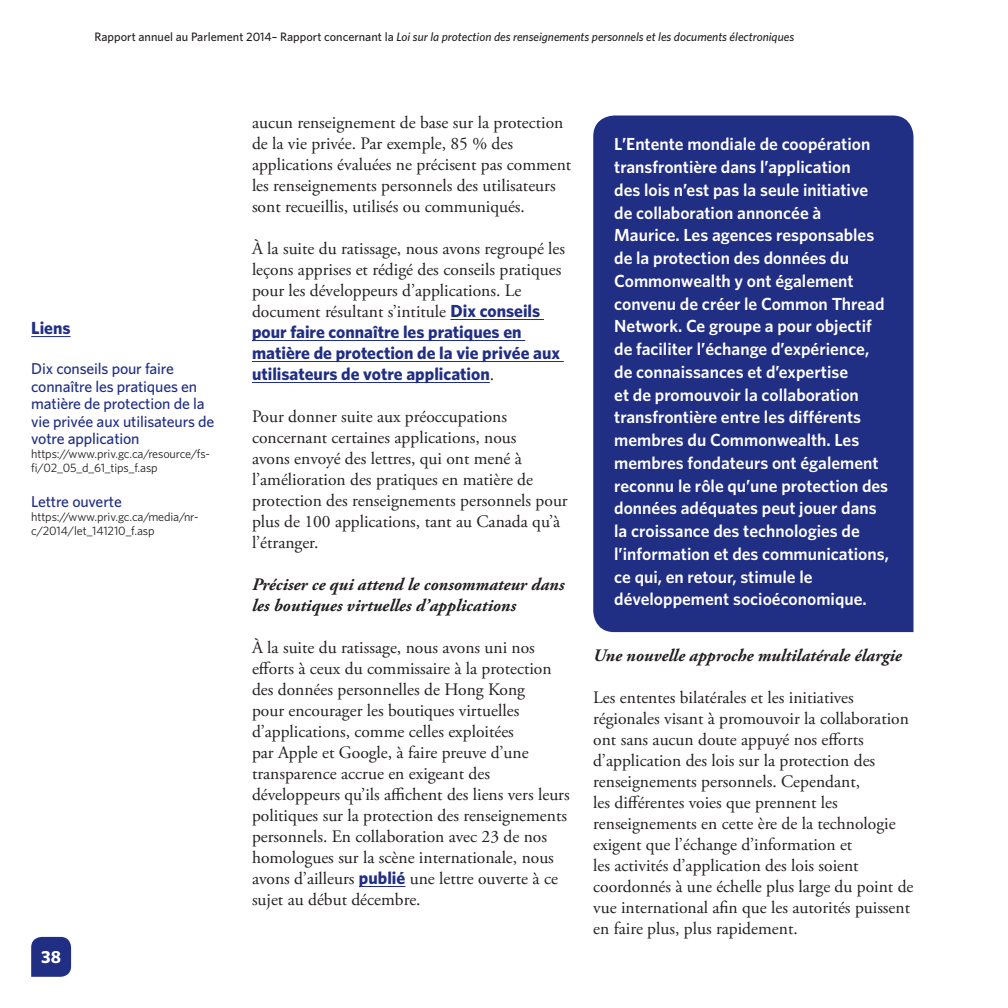
<style>
.page{position:relative;width:1008px;height:1008px;background:#fff}
.page>*{position:absolute;margin:0;border:0;box-sizing:border-box;transform-origin:0 0}
.t1{font:17.5px/21px "Adobe Garamond Pro";color:#231f20}
.Normal__Web{font:600 17.5px/22.8px "Whitney";color:#fff}
.t2{font:italic 700 17.5px/21px "Adobe Garamond Pro";color:#231f20}
.t3{font:700 17.5px "Whitney";color:#202e84}
.t4{font:700 17.5px "Whitney";color:#fff}
.t5{font:500 15.75px/17.5px "Whitney";letter-spacing:-.01em;color:#202e84}
.t6{font:italic 500 12.25px "Whitney";color:#231f20}
.t7{font:12.25px/14px "Whitney";letter-spacing:-.01em;color:#231f20}
.s1{font-style:normal}
.s2{font-family:"Whitney";font-weight:700;color:#202e84}
</style>
<div class="page">
<hr style="left:450px;top:319px;width:94px;height:1px;background:#202e84">
<hr style="left:252px;top:340px;width:273px;height:1px;background:#202e84">
<hr style="left:252px;top:361px;width:312px;height:1px;background:#202e84">
<hr style="left:252px;top:382px;width:238px;height:1px;background:#202e84">
<hr style="left:359px;top:886px;width:46px;height:1px;background:#202e84">
<div style="left:593px;top:116px;width:321px;height:516px;background:#202e84"></div>
<hr style="left:31px;top:336px;width:40px;height:1px;background:#202e84">
<svg style="left:31px;top:937px;width:40px;height:40px;background:#2b388a"></svg>
<p class="t6" style="left:94px;top:30px;width:701px"><span class="s1">Rapport annuel au Parlement 2014– Rapport concernant la</span> Loi sur la protection des renseignements personnels et les documents électroniques</p>
<p class="t3" style="left:31px;top:318px;width:41px">Liens</p>
<p class="t5" style="left:31px;top:360px;width:185px">Dix conseils pour faire connaître les pratiques en matière de protection de la vie privée aux utilisateurs de votre application</p>
<p class="t7" style="left:31px;top:447px;width:180px">https://www.priv.gc.ca/resource/fs&shy;fi/02_05_d_61_tips_f.asp</p>
<p class="t5" style="left:31px;top:493px;width:92px">Lettre ouverte</p>
<p class="t7" style="left:31px;top:510px;width:169px">https://www.priv.gc.ca/media/nr&shy;c/2014/let_141210_f.asp</p>
<p class="t4" style="left:41px;top:946px;width:21px">38</p>
<p class="t1" style="left:252px;top:113px;width:321px">aucun renseignement de base sur la protection de la vie privée. Par exemple, 85 % des applications évaluées ne précisent pas comment les renseignements personnels des utilisateurs sont recueillis, utilisés ou communiqués.</p>
<p class="t1" style="left:252px;top:239px;width:315px">À la suite du ratissage, nous avons regroupé les leçons apprises et rédigé des conseils pratiques pour les développeurs d’applications. Le document résultant s’intitule <span class="s2">Dix conseils pour faire connaître les pratiques en matière de protection de la vie privée aux utilisateurs de votre application</span>.</p>
<p class="t1" style="left:252px;top:407px;width:317px">Pour donner suite aux préoccupations concernant certaines applications, nous<br>avons envoyé des lettres, qui ont mené à l’amélioration des pratiques en matière de protection des renseignements personnels pour plus de 100 applications, tant au Canada qu’à l’étranger.</p>
<p class="t2" style="left:252px;top:574px;width:314px">Préciser ce qui attend le consommateur dans les boutiques virtuelles d’applications</p>
<p class="t1" style="left:252px;top:638px;width:319px">À la suite du ratissage, nous avons uni nos efforts à ceux du commissaire à la protection des données personnelles de Hong Kong<br>pour encourager les boutiques virtuelles d’applications, comme celles exploitées<br>par Apple et Google, à faire preuve d’une transparence accrue en exigeant des développeurs qu’ils affichent des liens vers leurs politiques sur la protection des renseignements personnels. En collaboration avec 23 de nos homologues sur la scène internationale, nous avons d’ailleurs <span class="s2">publié</span> une lettre ouverte à ce sujet au début décembre.</p>
<p class="t2" style="left:593px;top:645px;width:310px">Une nouvelle approche multilatérale élargie</p>
<p class="Normal__Web" style="left:614px;top:133px;width:276px">L’Entente mondiale de coopération transfrontière dans l’application<br>des lois n’est pas la seule initiative de collaboration annoncée à Maurice. Les agences responsables de la protection des données du Commonwealth y ont également convenu de créer le Common Thread Network. Ce groupe a pour objectif de faciliter l’échange d’expérience, de connaissances et d’expertise<br>et de promouvoir la collaboration transfrontière entre les différents membres du Commonwealth. Les membres fondateurs ont également reconnu le rôle qu’une protection des données adéquates peut jouer dans la croissance des technologies de l’information et des communications, ce qui, en retour, stimule le développement socioéconomique.</p>
<p class="t1" style="left:593px;top:687px;width:322px">Les ententes bilatérales et les initiatives régionales visant à promouvoir la collaboration ont sans aucun doute appuyé nos efforts d’application des lois sur la protection des renseignements personnels. Cependant,<br>les différentes voies que prennent les renseignements en cette ère de la technologie exigent que l’échange d’information et<br>les activités d’application des lois soient coordonnés à une échelle plus large du point de vue international afin que les autorités puissent en faire plus, plus rapidement.</p>
</div>
